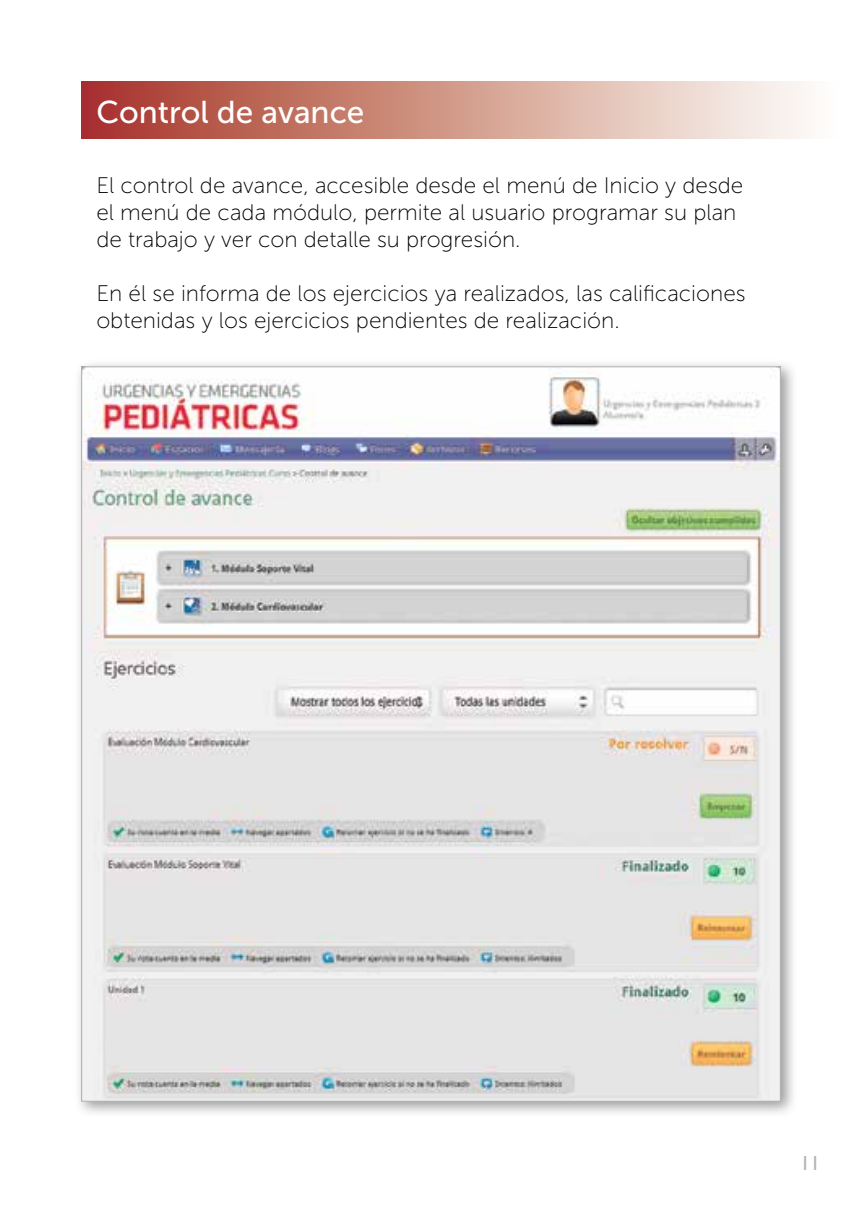
<style>
.page{position:relative;width:862px;height:1212px;background:#fff}
.page>*{position:absolute;margin:0;border:0;box-sizing:border-box;transform-origin:0 0}
.t1{font:31.5px "Museo Sans 500";color:#fff}
.t2{font:22.5px/27px "Museo Sans 100";color:#000}
.t3{font:20.25px "Gill Sans";color:#b1b4b6}
</style>
<div class="page">
<div style="left:82px;top:81px;width:759px;height:57px;background:linear-gradient(to right,#a73424,#fffffc)"></div>
<div style="left:73px;top:358px;width:724px;height:760px;background:#000;opacity:.4"></div>
<img style="left:83px;top:368px;width:695px;height:732px">
<h1 class="t1" style="left:96px;top:95px;width:269px">Control de avance</h1>
<p class="t2" style="left:96px;top:172px;width:648px">El control de avance, accesible desde el menú de Inicio y desde el menú de cada módulo, permite al usuario programar su plan de trabajo y ver con detalle su progresión.</p>
<p class="t2" style="left:96px;top:280px;width:650px">En él se informa de los ejercicios ya realizados, las calificaciones obtenidas y los ejercicios pendientes de realización.</p>
<p class="t3" style="left:799px;top:1152px;width:22px">11</p>
</div>
